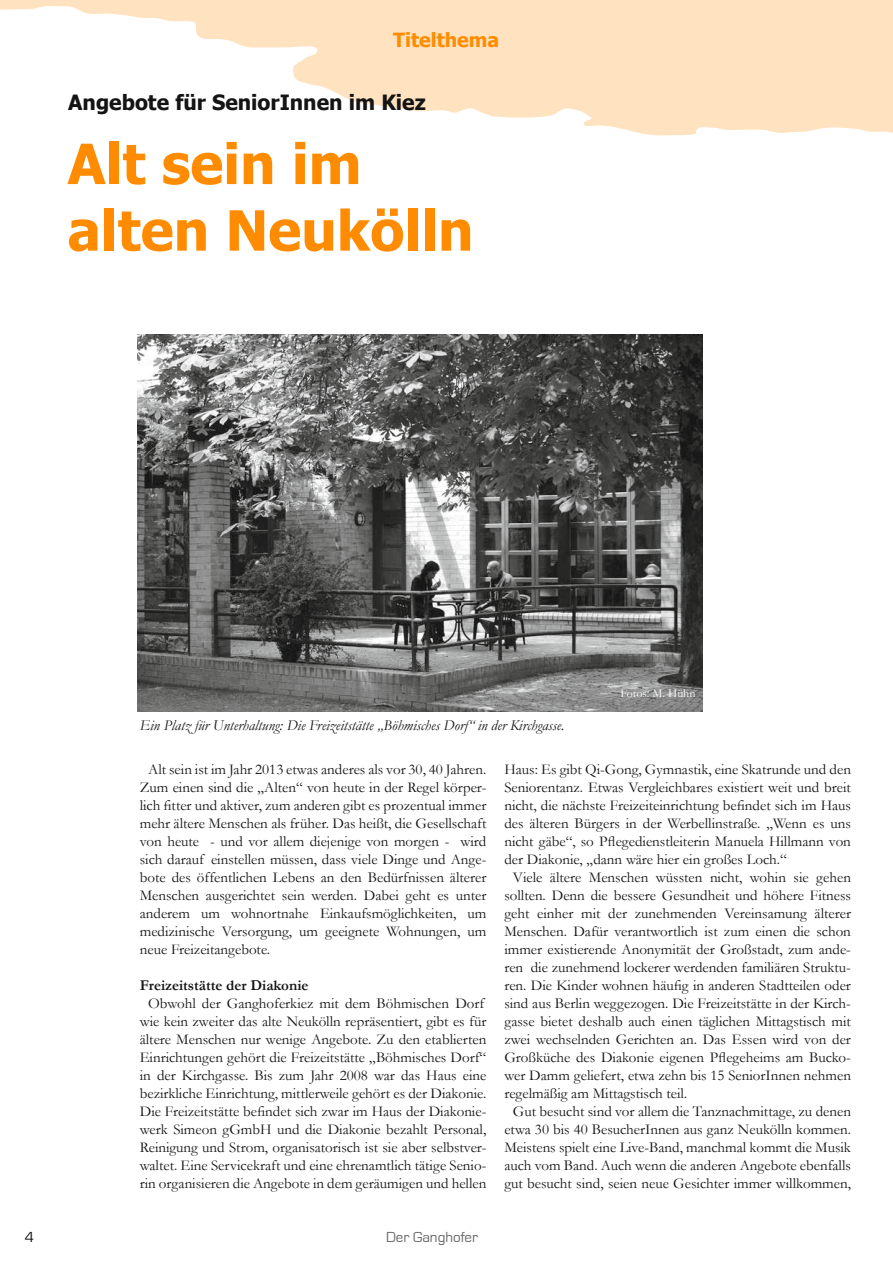
<style>
.page{position:relative;width:893px;height:1263px;background:#fff}
.page>*{position:absolute;margin:0;border:0;box-sizing:border-box;transform-origin:0 0}
.t1{font:700 55.5px/66.6px "Tahoma";color:#ff8c00}
.t2{font:700 21px "Tahoma";color:#131413}
.t3{font:700 19.5px "Tahoma";color:#ff8c00}
.t4{font:15px/18px "Garamond";color:#131413;text-align:justify}
.t5{font:italic 15px "Garamond";color:#131413}
.t6{font:700 15px "Garamond";color:#131413}
.t7{font:15px "Eurostile";color:#686867}
.t8{font:15px "Eurostile";color:#131413}
.t9{font:12px "Garamond";color:#fff}
</style>
<div class="page">
<svg style="left:0;top:0;width:893px;height:136px;fill:#ffe2c0"></svg>
<img style="left:137px;top:335px;width:566px;height:376px">
<h3 class="t3" style="left:393px;top:26px;width:107px">Titelthema</h3>
<h2 class="t2" style="left:68px;top:87px;width:359px">Angebote für SeniorInnen im Kiez</h2>
<h1 class="t1" style="left:68px;top:127px;width:407px">Alt sein im alten Neukölln</h1>
<p class="t5" style="left:140px;top:715px;width:426px">Ein Platz für Unterhaltung: Die Freizeitstätte „Böhmisches Dorf“ in der Kirchgasse.</p>
<p class="t9" style="left:621px;top:685px;width:76px">Fotos: M. Hühn</p>
<p class="t4" style="left:140px;top:760px;width:348px;text-indent:9px">Alt sein ist im Jahr 2013 etwas anderes als vor 30, 40 Jahren.<br>Zum einen sind die „Alten“ von heute in der Regel körper&shy;lich fitter und aktiver, zum anderen gibt es prozentual immer mehr ältere Menschen als früher. Das heißt, die Gesellschaft von heute - und vor allem diejenige von morgen - wird sich darauf einstellen müssen, dass viele Dinge und Ange&shy;bote des öffentlichen Lebens an den Bedürfnissen älterer Menschen ausgerichtet sein werden. Dabei geht es unter anderem um wohnortnahe Einkaufsmöglichkeiten, um medizinische Versorgung, um geeignete Wohnungen, um neue Freizeitangebote.</p>
<p class="t6" style="left:140px;top:975px;width:170px">Freizeitstätte der Diakonie</p>
<p class="t4" style="left:140px;top:994px;width:348px;text-align:center">Obwohl der Ganghoferkiez mit dem Böhmischen Dorf wie kein zweiter das alte Neukölln repräsentiert, gibt es für ältere Menschen nur wenige Angebote. Zu den etablierten Einrichtungen gehört die Freizeitstätte „Böhmisches Dorf“ in der Kirchgasse. Bis zum Jahr 2008 war das Haus eine bezirkliche Einrichtung, mittlerweile gehört es der Diakonie.<br>Die Freizeitstätte befindet sich zwar im Haus der Diakonie&shy;werk Simeon gGmbH und die Diakonie bezahlt Personal, Reinigung und Strom, organisatorisch ist sie aber selbstver&shy;waltet. Eine Servicekraft und eine ehrenamtlich tätige Senio&shy;rin organisieren die Angebote in dem geräumigen und hellen</p>
<p class="t8" style="left:25px;top:1229px;width:11px">4</p>
<p class="t7" style="left:386px;top:1229px;width:94px">Der Ganghofer</p>
<p class="t4" style="left:504px;top:760px;width:348px">Haus: Es gibt Qi-Gong, Gymnastik, eine Skatrunde und den</p>
<p class="t4" style="left:504px;top:778px;width:348px">Seniorentanz. Etwas Vergleichbares existiert weit und breit</p>
<p class="t4" style="left:504px;top:796px;width:348px">nicht, die nächste Freizeiteinrichtung befindet sich im Haus</p>
<p class="t4" style="left:504px;top:814px;width:348px">des älteren Bürgers in der Werbellinstraße. „Wenn es uns</p>
<p class="t4" style="left:504px;top:832px;width:348px">nicht gäbe“, so Pflegedienstleiterin Manuela Hillmann von</p>
<p class="t4" style="left:504px;top:850px;width:284px">der Diakonie, „dann wäre hier ein großes Loch.“</p>
<p class="t4" style="left:513px;top:868px;width:340px">Viele ältere Menschen wüssten nicht, wohin sie gehen</p>
<p class="t4" style="left:504px;top:886px;width:348px">sollten. Denn die bessere Gesundheit und höhere Fitness</p>
<p class="t4" style="left:504px;top:904px;width:348px">geht einher mit der zunehmenden Vereinsamung älterer</p>
<p class="t4" style="left:504px;top:922px;width:348px">Menschen. Dafür verantwortlich ist zum einen die schon</p>
<p class="t4" style="left:504px;top:940px;width:348px">immer existierende Anonymität der Großstadt, zum ande-</p>
<p class="t4" style="left:504px;top:958px;width:348px">ren die zunehmend lockerer werdenden familiären Struktu-</p>
<p class="t4" style="left:504px;top:976px;width:348px">ren. Die Kinder wohnen häufig in anderen Stadtteilen oder</p>
<p class="t4" style="left:504px;top:994px;width:348px">sind aus Berlin weggezogen. Die Freizeitstätte in der Kirch-</p>
<p class="t4" style="left:504px;top:1012px;width:348px">gasse bietet deshalb auch einen täglichen Mittagstisch mit</p>
<p class="t4" style="left:504px;top:1030px;width:348px">zwei wechselnden Gerichten an. Das Essen wird von der</p>
<p class="t4" style="left:504px;top:1048px;width:348px">Großküche des Diakonie eigenen Pflegeheims am Bucko-</p>
<p class="t4" style="left:504px;top:1066px;width:348px">wer Damm geliefert, etwa zehn bis 15 SeniorInnen nehmen</p>
<p class="t4" style="left:504px;top:1084px;width:184px">regelmäßig am Mittagstisch teil.</p>
<p class="t4" style="left:513px;top:1102px;width:340px">Gut besucht sind vor allem die Tanznachmittage, zu denen</p>
<p class="t4" style="left:504px;top:1120px;width:348px">etwa 30 bis 40 BesucherInnen aus ganz Neukölln kommen.</p>
<p class="t4" style="left:504px;top:1138px;width:348px">Meistens spielt eine Live-Band, manchmal kommt die Musik</p>
<p class="t4" style="left:504px;top:1156px;width:348px">auch vom Band. Auch wenn die anderen Angebote ebenfalls</p>
<p class="t4" style="left:504px;top:1174px;width:348px">gut besucht sind, seien neue Gesichter immer willkommen,</p>
</div>
